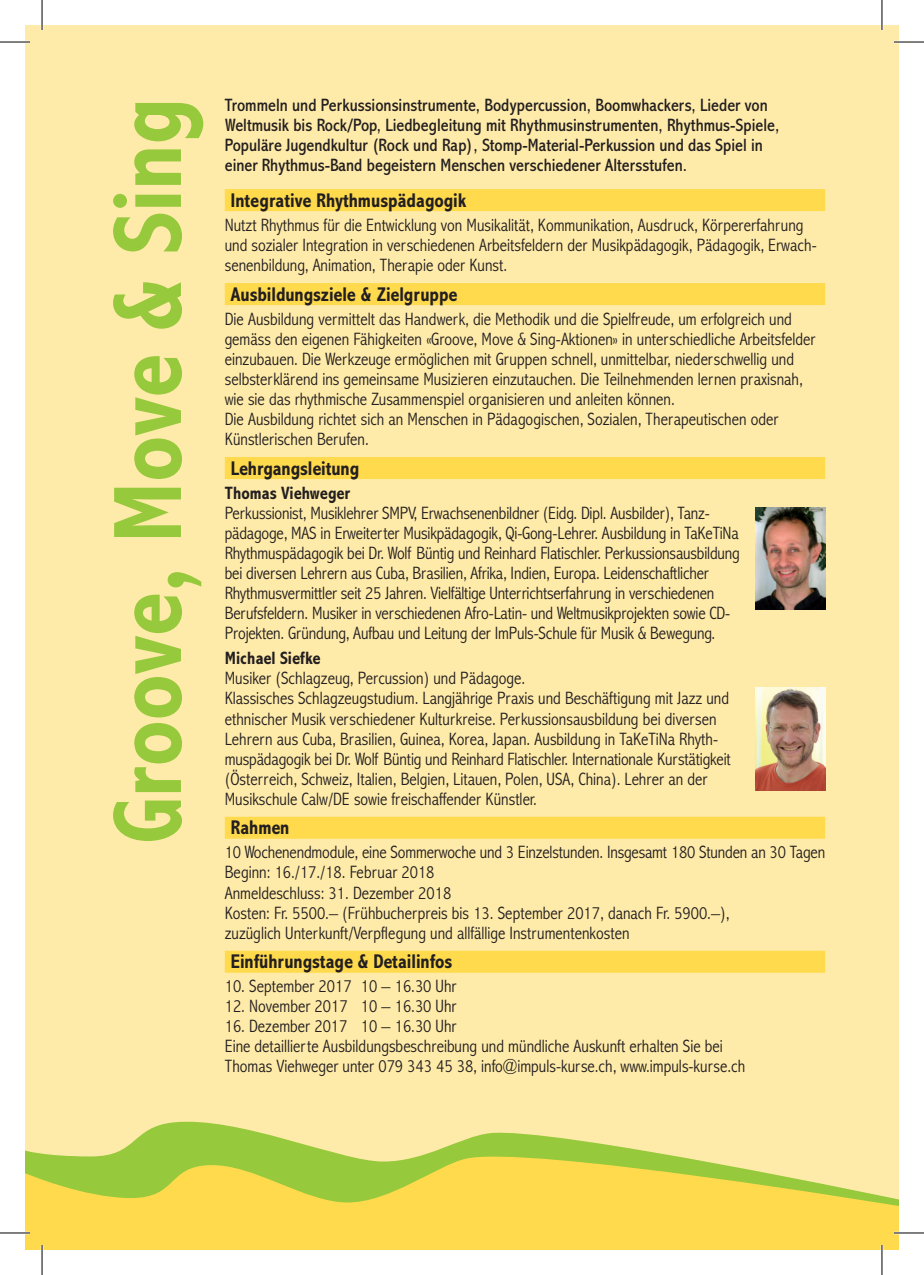
<style>
.page{position:relative;width:924px;height:1275px;background:#fff}
.page>*{position:absolute;margin:0;border:0;box-sizing:border-box;transform-origin:0 0}
.t1{font:700 condensed 98px "Abadi MT Std";color:#97c93c}
.t2{font:700 condensed 20px "Abadi MT Std";color:#231f20}
.t3{font:300 condensed 18px/20px "Abadi MT Std";color:#231f20}
.t4{font:condensed 18px/20px "Abadi MT Std";color:#231f20}
.t5{font:700 condensed 18px "Abadi MT Std";color:#231f20}
</style>
<div class="page">
<div style="left:25px;top:25px;width:873px;height:1199px;background:#ffeba9"></div>
<svg style="left:130px;top:1121px;width:472px;height:23px"></svg>
<svg style="left:25px;top:1144px;width:873px;height:106px;background:#e7d853"></svg>
<div style="left:225px;top:189px;width:599px;height:22px;background:#ffda4d"></div>
<div style="left:225px;top:283px;width:599px;height:22px;background:#ffda4d"></div>
<div style="left:225px;top:457px;width:599px;height:22px;background:#ffda4d"></div>
<div style="left:225px;top:816px;width:599px;height:22px;background:#ffda4d"></div>
<div style="left:225px;top:950px;width:599px;height:22px;background:#ffda4d"></div>
<img style="left:755px;top:507px;width:69px;height:102px">
<img style="left:755px;top:688px;width:69px;height:102px">
<hr style="left:0;top:41px;width:30px;height:2px;background:#fff">
<hr style="left:893px;top:41px;width:30px;height:2px;background:#fff">
<hr style="left:0;top:1231px;width:30px;height:3px;background:#fff">
<hr style="left:893px;top:1231px;width:30px;height:3px;background:#fff">
<hr style="left:41px;top:0;width:2px;height:30px;background:#fff">
<hr style="left:41px;top:1245px;width:2px;height:30px;background:#fff">
<hr style="left:880px;top:0;width:2px;height:30px;background:#fff">
<hr style="left:880px;top:1245px;width:2px;height:30px;background:#fff">
<hr style="left:0;top:42px;width:30px;height:1px;background:#000">
<hr style="left:893px;top:42px;width:30px;height:1px;background:#000">
<hr style="left:0;top:1232px;width:30px;height:1px;background:#000">
<hr style="left:893px;top:1232px;width:30px;height:1px;background:#000">
<hr style="left:42px;top:0;width:1px;height:30px;background:#000">
<hr style="left:42px;top:1245px;width:1px;height:30px;background:#000">
<hr style="left:881px;top:0;width:1px;height:30px;background:#000">
<hr style="left:881px;top:1245px;width:1px;height:30px;background:#000">
<h1 class="t1" style="left:94px;top:844px;width:747px;rotate:-90deg">Groove, Move &amp; Sing</h1>
<p class="t4" style="left:225px;top:96px;width:556px">Trommeln und Perkussionsinstrumente, Bodypercussion, Boomwhackers, Lieder von Weltmusik bis Rock/Pop, Liedbegleitung mit Rhythmusinstrumenten, Rhythmus-Spiele, Populäre Jugendkultur (Rock und Rap), Stomp-Material-Perkussion und das Spiel in einer Rhythmus-Band begeistern Menschen verschiedener Altersstufen.</p>
<p class="t2" style="left:230px;top:189px;width:237px">Integrative Rhythmuspädagogik</p>
<p class="t3" style="left:225px;top:215px;width:593px">Nutzt Rhythmus für die Entwicklung von Musikalität, Kommunikation, Ausdruck, Körpererfahrung und sozialer Integration in verschiedenen Arbeitsfeldern der Musikpädagogik, Pädagogik, Erwach&shy;senenbildung, Animation, Therapie oder Kunst.</p>
<p class="t2" style="left:230px;top:283px;width:228px">Ausbildungsziele &amp; Zielgruppe</p>
<p class="t3" style="left:225px;top:309px;width:592px">Die Ausbildung vermittelt das Handwerk, die Methodik und die Spielfreude, um erfolgreich und gemäss den eigenen Fähigkeiten «Groove, Move &amp; Sing-Aktionen» in unterschiedliche Arbeitsfelder einzubauen. Die Werkzeuge ermöglichen mit Gruppen schnell, unmittelbar, niederschwellig und selbsterklärend ins gemeinsame Musizieren einzutauchen. Die Teilnehmenden lernen praxisnah, wie sie das rhythmische Zusammenspiel organisieren und anleiten können.<br>Die Ausbildung richtet sich an Menschen in Pädagogischen, Sozialen, Therapeutischen oder Künstlerischen Berufen.</p>
<p class="t2" style="left:230px;top:457px;width:130px">Lehrgangsleitung</p>
<p class="t5" style="left:225px;top:483px;width:126px">Thomas Viehweger</p>
<p class="t3" style="left:225px;top:503px;width:516px">Perkussionist, Musiklehrer SMPV, Erwachsenenbildner (Eidg. Dipl. Ausbilder), Tanz&shy;pädagoge, MAS in Erweiterter Musikpädagogik, Qi-Gong-Lehrer. Ausbildung in TaKeTiNa Rhythmuspädagogik bei Dr. Wolf Büntig und Reinhard Flatischler. Perkussionsausbildung bei diversen Lehrern aus Cuba, Brasilien, Afrika, Indien, Europa. Leidenschaftlicher Rhythmusvermittler seit 25 Jahren. Vielfältige Unterrichtserfahrung in verschiedenen Berufsfeldern. Musiker in verschiedenen Afro-Latin- und Weltmusikprojekten sowie CD-Projekten. Gründung, Aufbau und Leitung der ImPuls-Schule für Musik &amp; Bewegung.</p>
<p class="t5" style="left:225px;top:648px;width:97px">Michael Siefke</p>
<p class="t3" style="left:225px;top:669px;width:507px">Musiker (Schlagzeug, Percussion) und Pädagoge.<br>Klassisches Schlagzeugstudium. Langjährige Praxis und Beschäftigung mit Jazz und ethnischer Musik verschiedener Kulturkreise. Perkussionsausbildung bei diversen Lehrern aus Cuba, Brasilien, Guinea, Korea, Japan. Ausbildung in TaKeTiNa Rhyth&shy;muspädagogik bei Dr. Wolf Büntig und Reinhard Flatischler. Internationale Kurstätigkeit (Österreich, Schweiz, Italien, Belgien, Litauen, Polen, USA, China). Lehrer an der Musikschule Calw/DE sowie freischaffender Künstler.</p>
<p class="t2" style="left:230px;top:816px;width:60px">Rahmen</p>
<p class="t3" style="left:225px;top:843px;width:601px">10 Wochenendmodule, eine Sommerwoche und 3 Einzelstunden. Insgesamt 180 Stunden an 30 Tagen Beginn: 16./17./18. Februar 2018<br>Anmeldeschluss: 31. Dezember 2018<br>Kosten: Fr. 5500.– (Frühbucherpreis bis 13. September 2017, danach Fr. 5900.–),<br>zuzüglich Unterkunft/Verpflegung und allfällige Instrumentenkosten</p>
<p class="t2" style="left:230px;top:950px;width:223px">Einführungstage &amp; Detailinfos</p>
<p class="t3" style="left:225px;top:976px;width:233px">10. September 2017 10 – 16.30 Uhr</p>
<p class="t3" style="left:225px;top:996px;width:233px">12. November 2017 10 – 16.30 Uhr</p>
<p class="t3" style="left:225px;top:1016px;width:521px">16. Dezember 2017 10 – 16.30 Uhr<br>Eine detaillierte Ausbildungsbeschreibung und mündliche Auskunft erhalten Sie bei<br>Thomas Viehweger unter 079 343 45 38, info@impuls-kurse.ch, www.impuls-kurse.ch</p>
</div>
